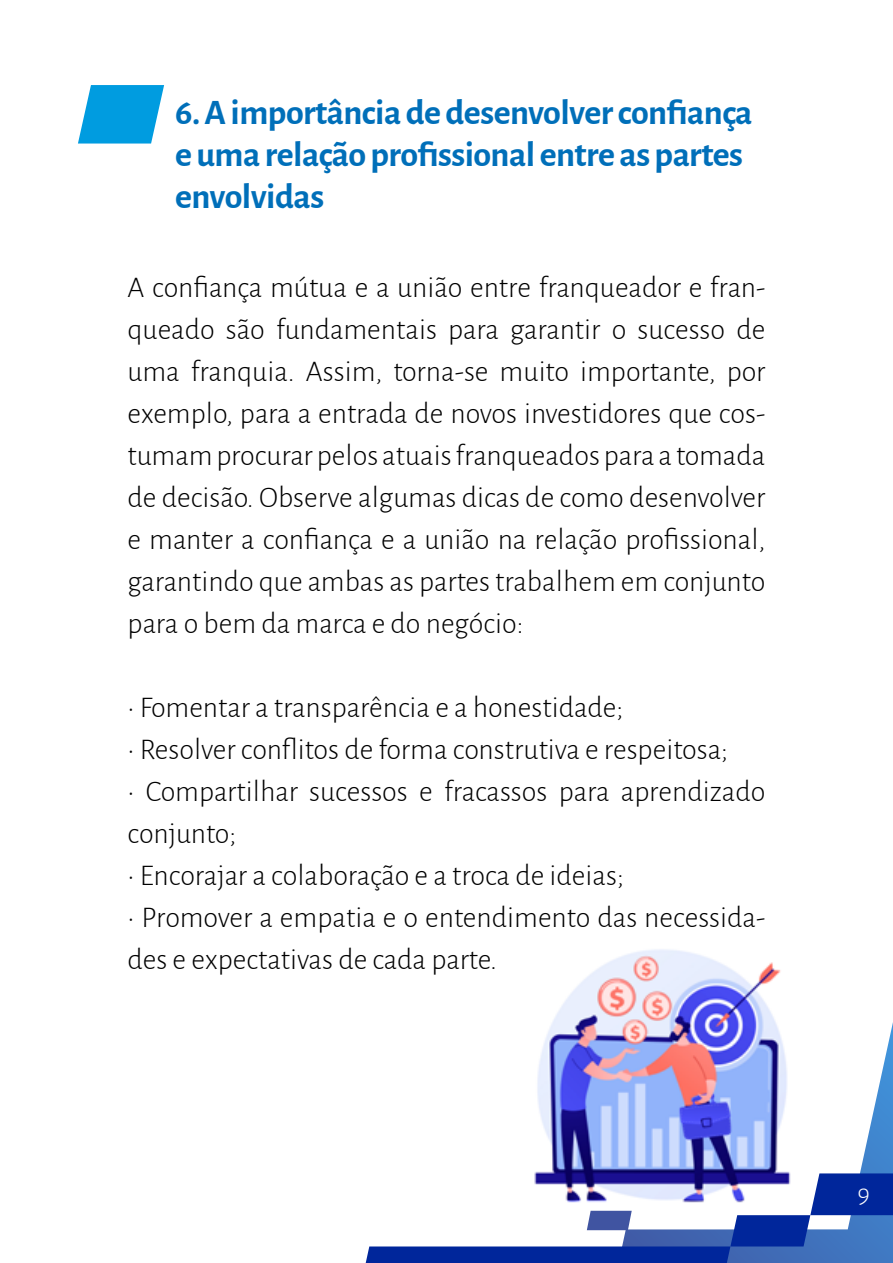
<style>
.page{position:relative;width:893px;height:1263px;background:#fff}
.page>*{position:absolute;margin:0;border:0;box-sizing:border-box;transform-origin:0 0}
.t1{font:700 36px/42px "Alegreya Sans";letter-spacing:-.015em;color:#006fb9}
.t2{font:300 30px/42px "Alegreya Sans";color:#000}
.t3{font:300 27px "Alegreya Sans";color:#fff}
</style>
<div class="page">
<svg style="left:860px;top:1022px;width:33px;height:151px"></svg>
<svg style="left:366px;top:1173px;width:527px;height:90px"></svg>
<svg style="left:78px;top:85px;width:86px;height:59px;background:#27abe4"></svg>
<img style="left:502px;top:949px;width:303px;height:254px">
<p class="t1" style="left:175px;top:89px;width:579px">6. A importância de desenvolver confiança e uma relação profissional entre as partes envolvidas</p>
<p class="t2" style="left:128px;top:265px;width:639px;text-align:justify">A confiança mútua e a união entre franqueador e fran&shy;queado são fundamentais para garantir o sucesso de uma franquia. Assim, torna-se muito importante, por exemplo, para a entrada de novos investidores que cos&shy;tumam procurar pelos atuais franqueados para a tomada de decisão. Observe algumas dicas de como desenvolver e manter a confiança e a união na relação profissional, garantindo que ambas as partes trabalhem em conjunto para o bem da marca e do negócio:</p>
<p class="t2" style="left:128px;top:685px;width:497px">• Fomentar a transparência e a honestidade;</p>
<p class="t2" style="left:128px;top:727px;width:602px">• Resolver conflitos de forma construtiva e respeitosa;</p>
<p class="t2" style="left:128px;top:769px;width:639px">• Compartilhar sucessos e fracassos para aprendizado conjunto;</p>
<p class="t2" style="left:128px;top:853px;width:498px">• Encorajar a colaboração e a troca de ideias;</p>
<p class="t2" style="left:128px;top:895px;width:639px">• Promover a empatia e o entendimento das necessida&shy;des e expectativas de cada parte.</p>
<p class="t3" style="left:857px;top:1175px;width:14px">9</p>
</div>
